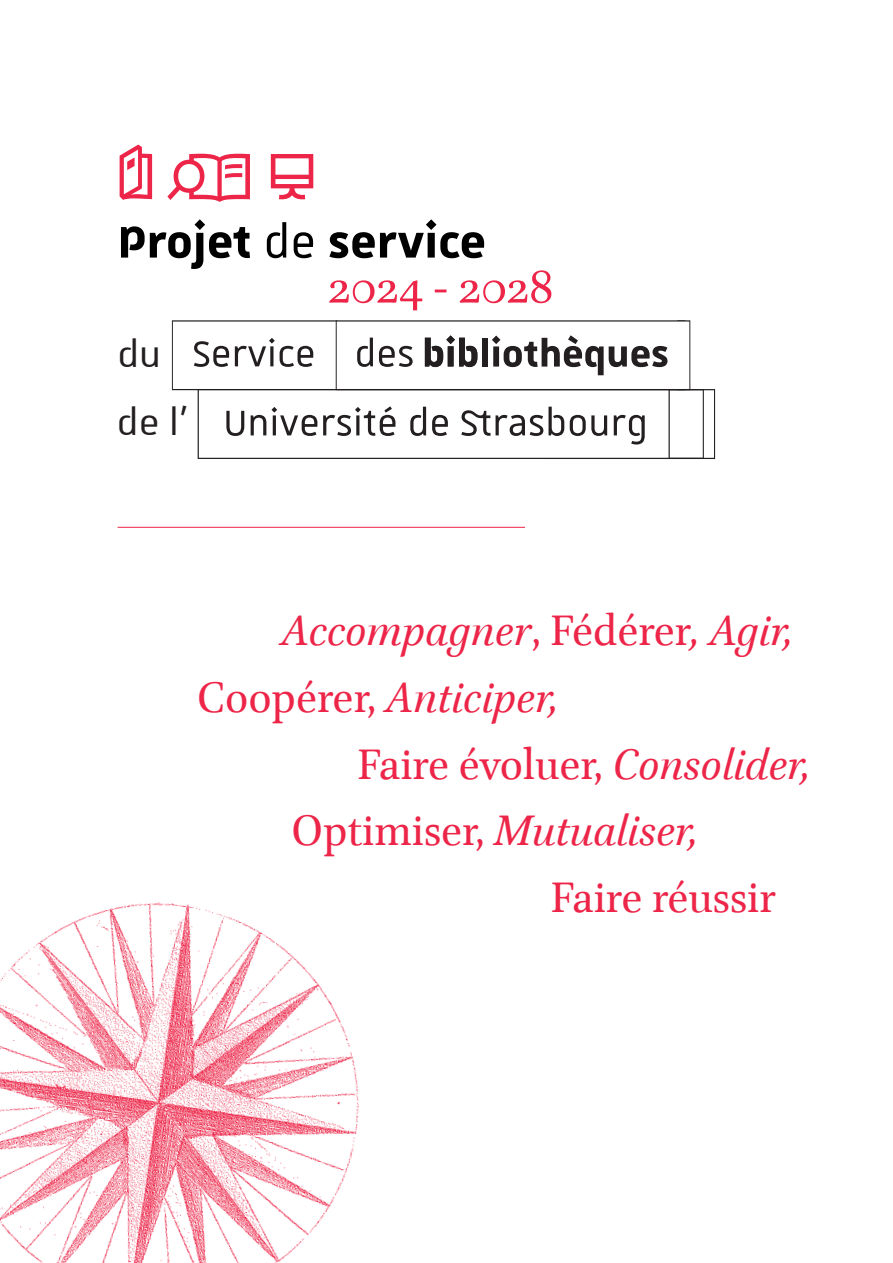
<style>
.page{position:relative;width:893px;height:1263px;background:#fff}
.page>*{position:absolute;margin:0;border:0;box-sizing:border-box;transform-origin:0 0}
.t1{font:700 59.7px "Unistra B";color:#000}
.t2{font:52.5px "Brill";color:#ed2548}
.t3{font:italic 48.3px "Brill";color:#ed2548}
.t4{font:48.3px "Brill";color:#ed2548}
.t5{font:48.3px "Unistra A";color:#231f20}
.s1{font-weight:400}
.s2{font-style:normal}
.s3{font-style:italic}
</style>
<div class="page">
<svg style="left:120px;top:145px;width:193px;height:57px"></svg>
<svg style="left:172px;top:320px;width:543px;height:139px"></svg>
<hr style="left:118px;top:527px;width:407px;height:1px;background:#ed2548">
<img style="left:0;top:902px;width:359px;height:361px">
<p class="t1" style="left:118px;top:208px;width:370px">Projet <span class="s1">de</span> service</p>
<p class="t2" style="left:328px;top:251px;width:227px">2024 - 2028</p>
<p class="t5" style="left:118px;top:329px;width:45px">du</p>
<p class="t5" style="left:117px;top:398px;width:73px">de l'</p>
<p class="t3" style="left:281px;top:598px;width:514px">Accompagner<span class="s2">, Fédérer</span>, Agir,</p>
<p class="t3" style="left:197px;top:665px;width:363px"><span class="s2">Coopérer,</span> Anticiper,</p>
<p class="t4" style="left:357px;top:732px;width:455px">Faire évoluer, <span class="s3">Consolider,</span></p>
<p class="t3" style="left:292px;top:798px;width:409px"><span class="s2">Optimiser,</span> Mutualiser,</p>
<p class="t4" style="left:551px;top:865px;width:226px">Faire réussir</p>
</div>
